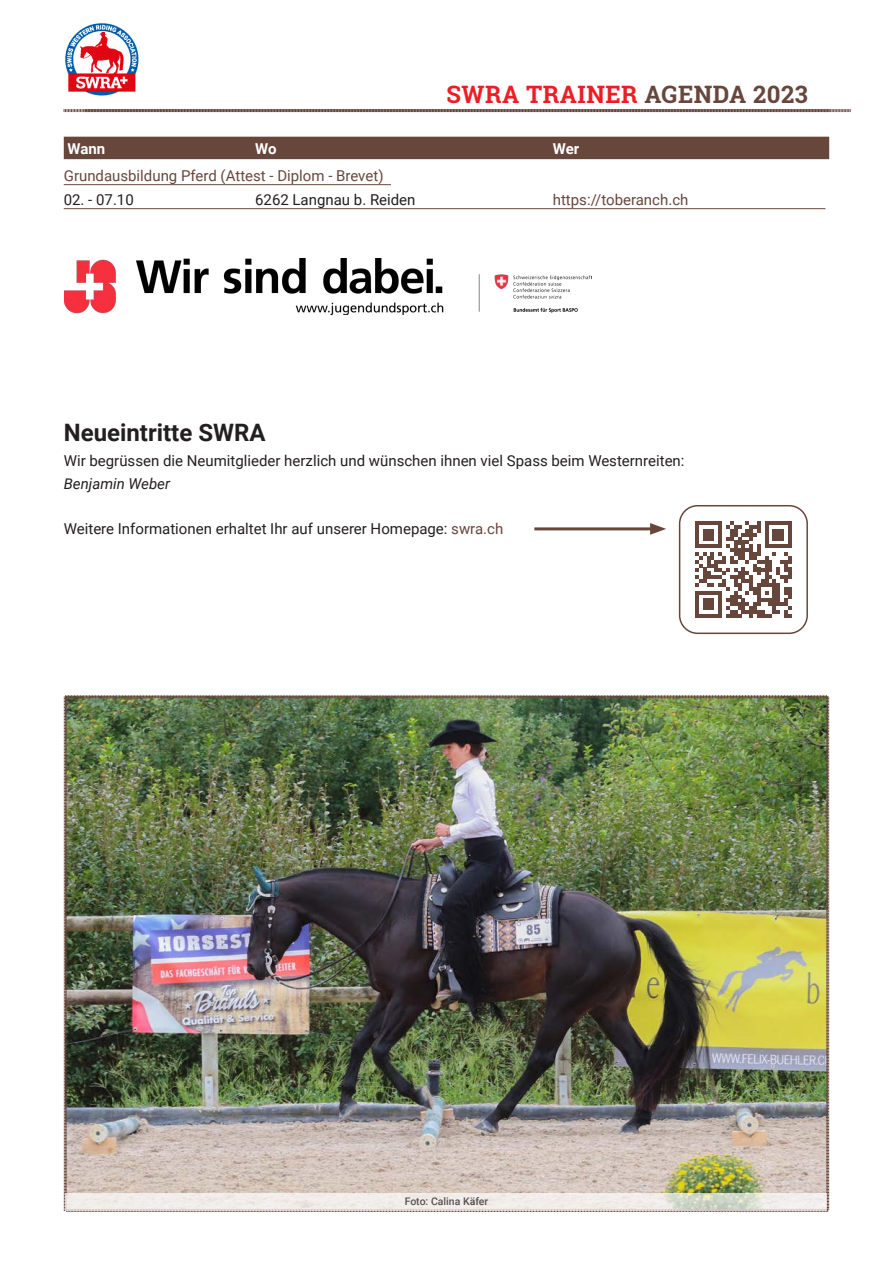
<style>
.page{position:relative;width:893px;height:1263px;background:#fff}
.page>*{position:absolute;margin:0;border:0;box-sizing:border-box;transform-origin:0 0}
.Wersterner_Kopf{font:700 24px "Roboto Slab";letter-spacing:.02em;color:#ee1d23}
.Westerner_Agenda_Head{font:700 24px "Roboto";color:#231f20}
.Westerner_Agenda_FLiess{font:15px "Roboto";color:#231f20}
.Westerner_Agenda_FLiess-2{font:15px "Roboto";color:#67463c}
.Westerner_Agenda_FLiess-3{font:italic 15px "Roboto";color:#231f20}
.Westerner_Agenda_FLiess-4{font:700 15px "Roboto";letter-spacing:-.01em;color:#fff}
.t1{font:500 10.5px "Roboto";color:#231f20}
.s1{color:#67463c}
</style>
<div class="page">
<hr style="left:534px;top:527px;width:122px;height:3px;background:#67463c">
<svg style="left:650px;top:523px;width:16px;height:12px"></svg>
<svg style="left:695px;top:521px;width:97px;height:97px"></svg>
<div style="left:679px;top:505px;width:129px;height:129px;border:2px solid #67463c;border-radius:18px"></div>
<img style="left:63px;top:695px;width:767px;height:517px">
<div style="left:64px;top:137px;width:765px;height:22px;background:#67463c"></div>
<hr style="left:64px;top:184px;width:327px;height:1px;background:#67463c">
<hr style="left:64px;top:208px;width:761px;height:1px;background:#67463c">
<img style="left:64px;top:258px;width:527px;height:57px">
<img style="left:65px;top:23px;width:74px;height:73px">
<svg style="left:63px;top:109px;width:788px;height:4px;background:#9a847d"></svg>
<svg style="left:66px;top:1194px;width:761px;height:17px;background:#ebe7e3"></svg>
<p class="Wersterner_Kopf" style="left:447px;top:78px;width:363px">SWRA TRAINER <span class="s1">AGENDA 2023</span></p>
<p class="Westerner_Agenda_FLiess-4" style="left:68px;top:138px;width:39px">Wann</p>
<p class="Westerner_Agenda_FLiess-4" style="left:255px;top:138px;width:23px">Wo</p>
<p class="Westerner_Agenda_FLiess-4" style="left:553px;top:138px;width:28px">Wer</p>
<p class="Westerner_Agenda_FLiess-2" style="left:64px;top:165px;width:321px">Grundausbildung Pferd (Attest - Diplom - Brevet)</p>
<p class="Westerner_Agenda_FLiess" style="left:64px;top:189px;width:72px">02. - 07.10</p>
<p class="Westerner_Agenda_FLiess" style="left:255px;top:189px;width:162px">6262 Langnau b. Reiden</p>
<p class="Westerner_Agenda_FLiess-2" style="left:553px;top:189px;width:137px">https://toberanch.ch</p>
<p class="Westerner_Agenda_Head" style="left:64px;top:415px;width:203px">Neueintritte SWRA</p>
<p class="Westerner_Agenda_FLiess" style="left:64px;top:450px;width:622px">Wir begrüssen die Neumitglieder herzlich und wünschen ihnen viel Spass beim Westernreiten:</p>
<p class="Westerner_Agenda_FLiess-3" style="left:64px;top:473px;width:108px">Benjamin Weber</p>
<p class="Westerner_Agenda_FLiess" style="left:64px;top:518px;width:441px">Weitere Informationen erhaltet Ihr auf unserer Homepage: <span class="s1">swra.ch</span></p>
<p class="t1" style="left:405px;top:1194px;width:85px">Foto: Calina Käfer</p>
</div>
